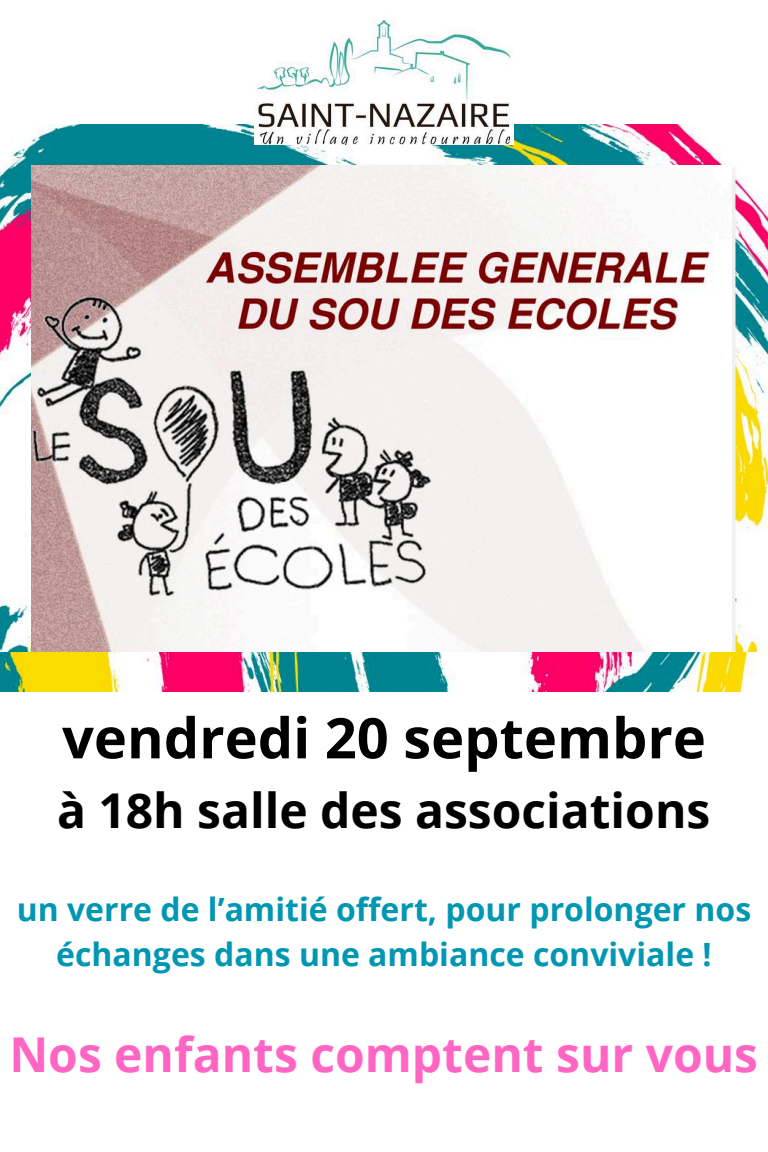
<style>
.page{position:relative;width:768px;height:1152px;background:#fff}
.page>*{position:absolute;margin:0;border:0;box-sizing:border-box;transform-origin:0 0}
.t1{font:700 56px "Open Sans";color:#000}
.t2{font:700 48px "Open Sans";color:#ff66c4}
.t3{font:700 48px "Open Sans";color:#000}
.t4{font:700 32px/44.7px "Open Sans";color:#0097b2;text-align:center}
</style>
<div class="page">
<img style="left:0;top:651px;width:758px;height:41px">
<img style="left:0;top:124px;width:768px;height:527px">
<img style="left:31px;top:165px;width:701px;height:486px">
<img style="left:254px;top:19px;width:260px;height:125px">
<p class="t1" style="left:62px;top:699px;width:645px">vendredi 20 septembre</p>
<p class="t3" style="left:57px;top:777px;width:655px">à 18h salle des associations</p>
<p class="t4" style="left:17px;top:887px;width:736px">un verre de l’amitié offert, pour prolonger nos échanges dans une ambiance conviviale !</p>
<p class="t2" style="left:9px;top:1021px;width:750px">Nos enfants comptent sur vous</p>
</div>
